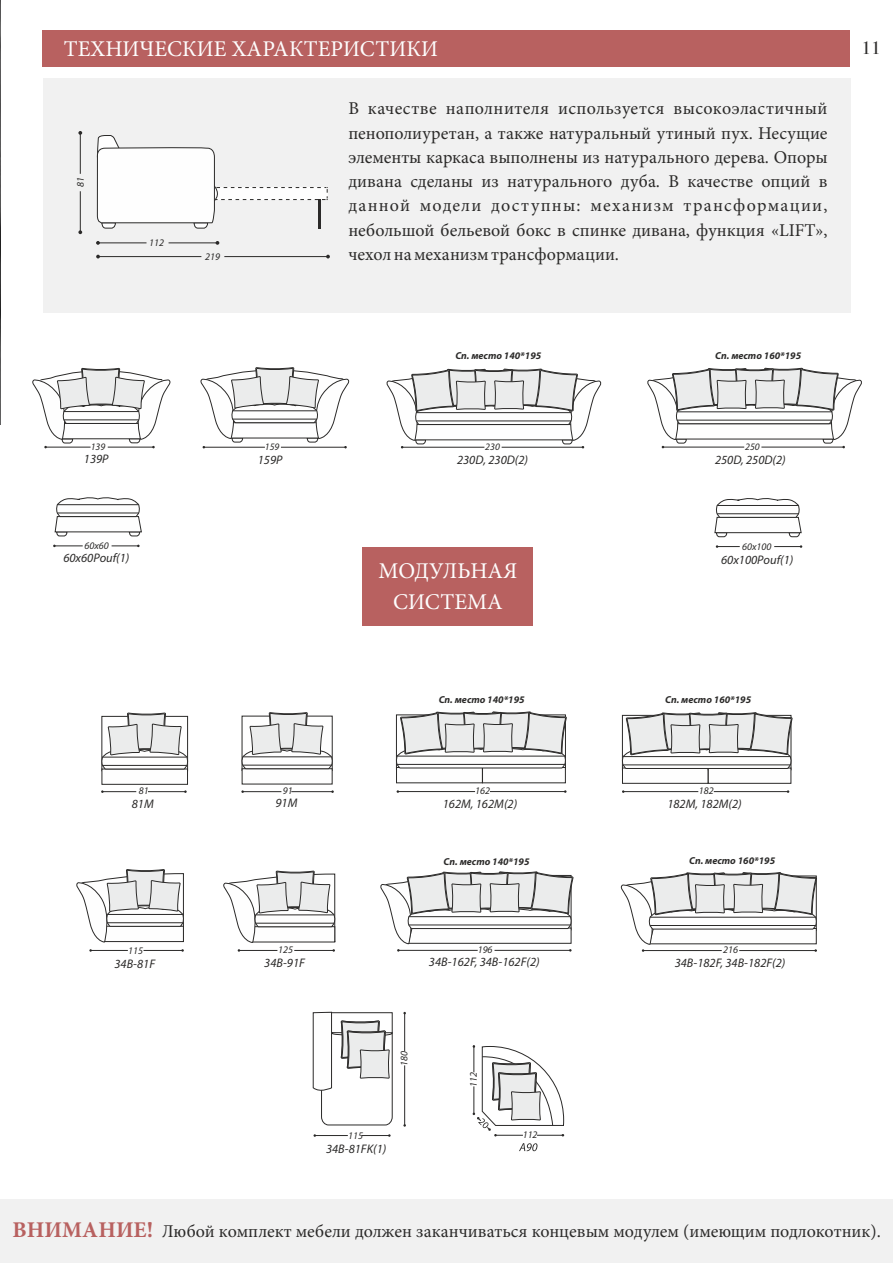
<style>
.page{position:relative;width:893px;height:1263px;background:#fff}
.page>*{position:absolute;margin:0;border:0;box-sizing:border-box;transform-origin:0 0}
.t1{font:22.5px/30.3px "Minion Pro";color:#fefefe;text-align:center}
.t2{font:18px/24.3px "Minion Pro";color:#2b2a29;text-align:justify}
.t3{font:18px "Bodoni Svty Two ITCTT";color:#2b2a29}
.t4{font:italic 12.45px "Myriad Pro";color:#2b2a29}
.t5{font:italic 700 10.05px "Myriad Pro";color:#2b2a29}
.t6{font:italic 10.05px "Myriad Pro";color:#2b2a29}
.t7{font:italic 9.9px "Myriad Pro";color:#2b2a29}
.s1{font-weight:700;font-size:22.5px;color:#b86160}
</style>
<div class="page">
<img style="left:0;top:0;width:1px;height:425px">
<hr style="left:102px;top:791px;width:34px;height:1px;background:#2b2a29">
<hr style="left:148px;top:791px;width:37px;height:1px;background:#2b2a29">
<hr style="left:398px;top:791px;width:77px;height:1px;background:#2b2a29">
<hr style="left:490px;top:791px;width:75px;height:1px;background:#2b2a29">
<hr style="left:623px;top:791px;width:75px;height:1px;background:#2b2a29">
<hr style="left:714px;top:791px;width:74px;height:1px;background:#2b2a29">
<svg style="left:200px;top:367px;width:149px;height:81px"></svg>
<svg style="left:32px;top:367px;width:139px;height:81px"></svg>
<svg style="left:647px;top:367px;width:215px;height:81px"></svg>
<svg style="left:386px;top:368px;width:215px;height:80px"></svg>
<svg style="left:241px;top:712px;width:92px;height:62px"></svg>
<svg style="left:101px;top:712px;width:87px;height:62px"></svg>
<svg style="left:395px;top:711px;width:172px;height:57px"></svg>
<svg style="left:621px;top:712px;width:172px;height:57px"></svg>
<svg style="left:76px;top:869px;width:108px;height:83px"></svg>
<svg style="left:223px;top:790px;width:113px;height:162px"></svg>
<svg style="left:380px;top:871px;width:193px;height:80px"></svg>
<svg style="left:621px;top:872px;width:196px;height:80px"></svg>
<svg style="left:362px;top:1134px;width:29px;height:3px"></svg>
<hr style="left:315px;top:1135px;width:33px;height:1px;background:#2b2a29">
<hr style="left:404px;top:1013px;width:1px;height:38px;background:#2b2a29">
<hr style="left:404px;top:1065px;width:1px;height:60px;background:#2b2a29">
<svg style="left:313px;top:1012px;width:80px;height:113px"></svg>
<svg style="left:112px;top:545px;width:28px;height:2px"></svg>
<svg style="left:53px;top:545px;width:30px;height:2px"></svg>
<svg style="left:774px;top:545px;width:28px;height:3px"></svg>
<svg style="left:716px;top:545px;width:24px;height:3px"></svg>
<svg style="left:55px;top:497px;width:87px;height:39px"></svg>
<hr style="left:57px;top:504px;width:81px;height:1px;background:#2b2a29">
<hr style="left:57px;top:513px;width:82px;height:1px;background:#2b2a29">
<svg style="left:714px;top:498px;width:88px;height:39px"></svg>
<hr style="left:717px;top:505px;width:81px;height:1px;background:#2b2a29">
<hr style="left:717px;top:513px;width:81px;height:1px;background:#2b2a29">
<svg style="left:519px;top:1143px;width:18px;height:8px"></svg>
<svg style="left:473px;top:1045px;width:91px;height:91px"></svg>
<div style="left:43px;top:78px;width:808px;height:234px;background:#f1f1f1"></div>
<hr style="left:169px;top:243px;width:48px;height:1px;background:#2b2a29">
<svg style="left:96px;top:241px;width:4px;height:4px"></svg>
<hr style="left:224px;top:256px;width:104px;height:1px;background:#2b2a29">
<hr style="left:97px;top:243px;width:50px;height:1px;background:#2b2a29">
<hr style="left:98px;top:256px;width:103px;height:1px;background:#2b2a29">
<div style="left:43px;top:30px;width:807px;height:37px;background:#b86160"></div>
<hr style="left:80px;top:191px;width:1px;height:41px;background:#2b2a29">
<svg style="left:78px;top:131px;width:4px;height:4px"></svg>
<svg style="left:78px;top:230px;width:4px;height:4px"></svg>
<hr style="left:80px;top:133px;width:1px;height:41px;background:#2b2a29">
<hr style="left:318px;top:200px;width:2px;height:29px;background:#2b2a29">
<svg style="left:96px;top:135px;width:232px;height:93px"></svg>
<div style="left:363px;top:547px;width:170px;height:79px;background:#b86160"></div>
<div style="left:0;top:1199px;width:893px;height:64px;background:#f1f1f1"></div>
<p class="t1" style="left:64px;top:35px;width:375px">ТЕХНИЧЕСКИЕ ХАРАКТЕРИСТИКИ</p>
<p class="t6" style="left:76px;top:187px;width:11px;rotate:-90deg">81</p>
<p class="t6" style="left:149px;top:239px;width:16px">112</p>
<p class="t6" style="left:205px;top:253px;width:16px">219</p>
<p class="t2" style="left:348px;top:98px;width:481px">В качестве наполнителя используется высокоэластичный пенополиуретан, а также натуральный утиный пух. Несущие элементы каркаса выполнены из натурального дерева. Опоры дивана сделаны из натурального дуба. В качестве опций в данной модели доступны: механизм трансформации, небольшой бельевой бокс в спинке дивана, функция «LIFT», чехол на механизм трансформации.</p>
<p class="t5" style="left:455px;top:351px;width:87px">Cп. место 140*195</p>
<p class="t5" style="left:715px;top:351px;width:87px">Cп. место 160*195</p>
<p class="t7" style="left:91px;top:443px;width:16px">139</p>
<p class="t7" style="left:265px;top:443px;width:16px">159</p>
<p class="t7" style="left:485px;top:443px;width:16px">230</p>
<p class="t7" style="left:745px;top:443px;width:16px">250</p>
<p class="t4" style="left:84px;top:454px;width:26px">139P</p>
<p class="t4" style="left:258px;top:455px;width:26px">159P</p>
<p class="t4" style="left:457px;top:455px;width:73px">230D, 230D(2)</p>
<p class="t4" style="left:715px;top:455px;width:72px">250D, 250D(2)</p>
<p class="t6" style="left:84px;top:542px;width:26px">60х60</p>
<p class="t4" style="left:63px;top:553px;width:68px">60х60Рouf(1)</p>
<p class="t1" style="left:378px;top:558px;width:141px">МОДУЛЬНАЯ<br>СИСТЕМА</p>
<p class="t6" style="left:742px;top:542px;width:31px">60х100</p>
<p class="t4" style="left:721px;top:554px;width:74px">60х100Рouf(1)</p>
<p class="t6" style="left:139px;top:787px;width:11px">81</p>
<p class="t4" style="left:132px;top:798px;width:24px">81М</p>
<p class="t6" style="left:128px;top:946px;width:16px">115</p>
<p class="t4" style="left:114px;top:958px;width:42px">34B-81F</p>
<p class="t5" style="left:439px;top:695px;width:87px">Cп. место 140*195</p>
<p class="t5" style="left:665px;top:695px;width:87px">Cп. место 160*195</p>
<p class="t6" style="left:283px;top:787px;width:11px">91</p>
<p class="t4" style="left:275px;top:798px;width:24px">91М</p>
<p class="t6" style="left:278px;top:946px;width:16px">125</p>
<p class="t4" style="left:264px;top:957px;width:42px">34B-91F</p>
<p class="t6" style="left:475px;top:786px;width:16px">162</p>
<p class="t4" style="left:443px;top:798px;width:76px">162М, 162М(2)</p>
<p class="t6" style="left:699px;top:787px;width:16px">182</p>
<p class="t4" style="left:667px;top:798px;width:76px">182М, 182М(2)</p>
<p class="t5" style="left:444px;top:857px;width:87px">Cп. место 140*195</p>
<p class="t5" style="left:689px;top:856px;width:87px">Cп. место 160*195</p>
<p class="t6" style="left:478px;top:946px;width:16px">196</p>
<p class="t4" style="left:429px;top:957px;width:112px">34B-162F, 34B-162F(2)</p>
<p class="t6" style="left:723px;top:946px;width:16px">216</p>
<p class="t4" style="left:675px;top:958px;width:112px">34B-182F, 34B-182F(2)</p>
<p class="t6" style="left:400px;top:1065px;width:16px;rotate:-90deg">180</p>
<p class="t6" style="left:348px;top:1131px;width:16px">115</p>
<p class="t4" style="left:326px;top:1144px;width:62px">34B-81FK(1)</p>
<p class="t6" style="left:469px;top:1086px;width:16px;rotate:-90deg">112</p>
<p class="t6" style="left:523px;top:1130px;width:16px">112</p>
<p class="t3" style="left:861px;top:37px;width:21px">11</p>
<p class="t2" style="left:13px;top:1220px;width:870px"><span class="s1">ВНИМАНИЕ!</span> Любой комплект мебели должен заканчиваться концевым модулем (имеющим подлокотник).</p>
</div>
